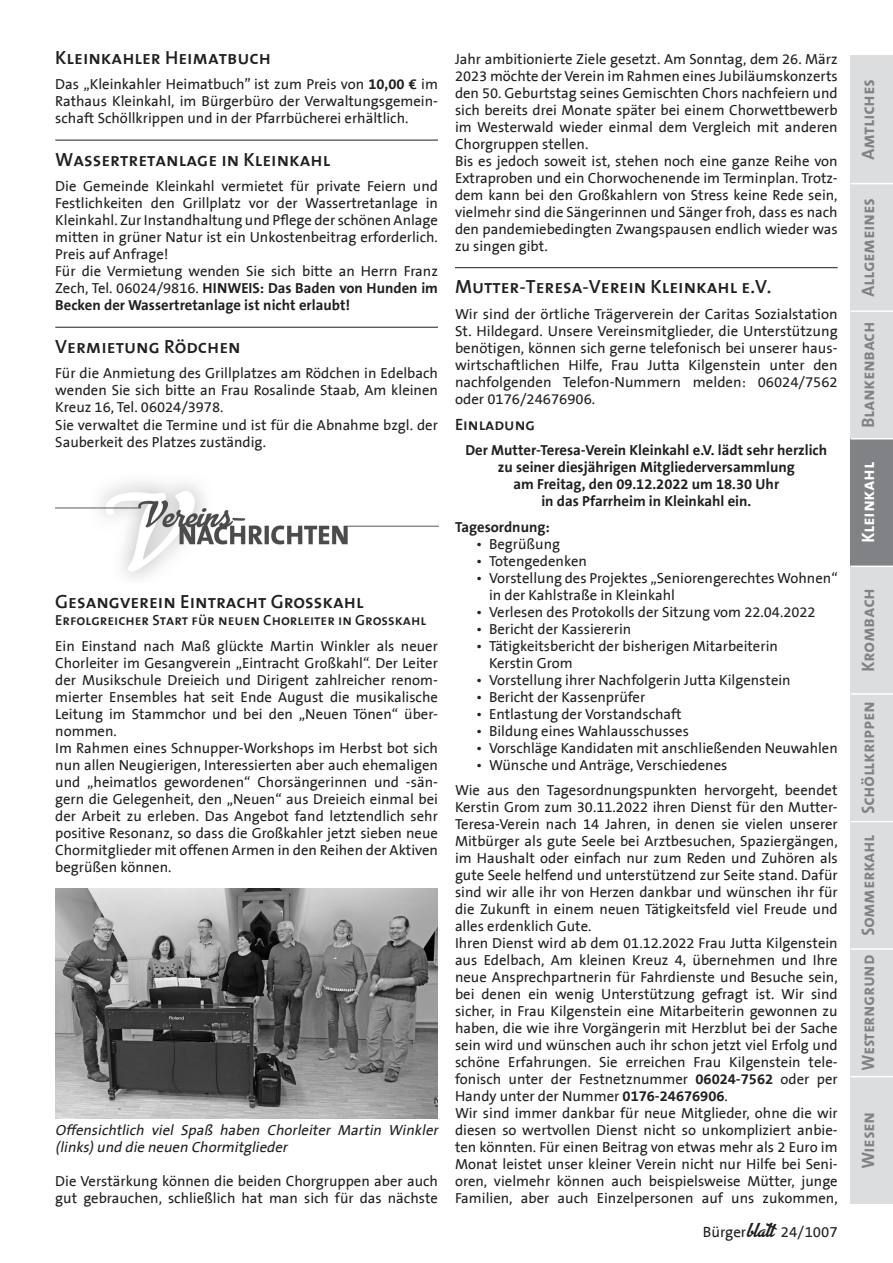
<style>
.page{position:relative;width:893px;height:1263px;background:#fff}
.page>*{position:absolute;margin:0;border:0;box-sizing:border-box;transform-origin:0 0}
.t1{font:19.2px "The Sans Semi Bold Caps";color:#231f20}
.t2{font:italic 18px "The Sans Bold Caps";color:#808285}
.t3{font:italic 18px "The Sans Bold Caps";color:#808285;scale:.95 1}
.t4{font:italic 18px "The Sans Bold Caps";color:#fff}
.t5{font:16.5px "The Sans Semi Bold Caps";color:#231f20}
.t6{font:15px "The Sans B5 Plain";color:#231f20}
.t7{font:14.7px/17px "The Sans B5 Plain";color:#231f20}
.t8{font:700 14.7px/17px "The Sans B7";color:#231f20;text-align:center}
.t9{font:italic 14.7px/17px "The Sans B5 Plain";color:#231f20}
.t10{font:14.7px "The Sans Semi Bold Caps";color:#231f20}
.s1{font-family:"The Sans B7";font-weight:700}
.s2{font-family:"The Sans B5 Plain";font-weight:400}
.s3{font-family:"Advertising Script";font-weight:700;font-size:16.5px}
</style>
<div class="page">
<div style="left:850px;top:55px;width:43px;height:128px;background:#dcdddf"></div>
<div style="left:850px;top:183px;width:43px;height:127px;background:#dcdddf"></div>
<div style="left:850px;top:310px;width:43px;height:128px;background:#dcdddf"></div>
<div style="left:850px;top:821px;width:43px;height:127px;background:#dcdddf"></div>
<div style="left:850px;top:948px;width:43px;height:128px;background:#dcdddf"></div>
<div style="left:850px;top:1076px;width:43px;height:127px;background:#dcdddf"></div>
<hr style="left:850px;top:1076px;width:43px;height:1px;background:#fff">
<hr style="left:850px;top:948px;width:43px;height:2px;background:#fff">
<hr style="left:850px;top:821px;width:43px;height:1px;background:#fff">
<hr style="left:850px;top:310px;width:43px;height:2px;background:#fff">
<hr style="left:850px;top:183px;width:43px;height:1px;background:#fff">
<div style="left:850px;top:566px;width:43px;height:127px;background:#dcdddf"></div>
<div style="left:850px;top:438px;width:43px;height:128px;background:#808285"></div>
<div style="left:850px;top:693px;width:43px;height:128px;background:#dcdddf"></div>
<hr style="left:455px;top:267px;width:383px;height:1px;background:#231f20">
<hr style="left:55px;top:140px;width:383px;height:1px;background:#231f20">
<hr style="left:55px;top:327px;width:383px;height:1px;background:#231f20">
<img style="left:55px;top:482px;width:383px;height:96px">
<img style="left:55px;top:889px;width:383px;height:229px">
<hr style="left:850px;top:693px;width:43px;height:2px;background:#fff">
<hr style="left:850px;top:438px;width:43px;height:1px;background:#fff">
<hr style="left:850px;top:566px;width:43px;height:1px;background:#fff">
<h1 class="t1" style="left:55px;top:41px;width:217px">Kleinkahler Heimatbuch</h1>
<p class="t7" style="left:55px;top:76px;width:384px;text-align:justify">Das „Kleinkahler Heimatbuch” ist zum Preis von <span class="s1">10,00 €</span> im Rathaus Kleinkahl, im Bürgerbüro der Verwaltungsgemein&shy;schaft Schöllkrippen und in der Pfarrbücherei erhältlich.</p>
<h1 class="t1" style="left:55px;top:143px;width:277px">Wassertretanlage in Kleinkahl</h1>
<p class="t7" style="left:55px;top:178px;width:384px">Die Gemeinde Kleinkahl vermietet für private Feiern und Festlichkeiten den Grillplatz vor der Wassertretanlage in Kleinkahl. Zur Instandhaltung und Pflege der schönen Anlage mitten in grüner Natur ist ein Unkostenbeitrag erforderlich.<br>Preis auf Anfrage!<br>Für die Vermietung wenden Sie sich bitte an Herrn Franz</p>
<p class="t8" style="left:55px;top:280px;width:384px;text-align:left"><span class="s2">Zech, Tel. 06024/9816.</span> HINWEIS: Das Baden von Hunden im<br>Becken der Wassertretanlage ist nicht erlaubt!</p>
<h1 class="t1" style="left:55px;top:330px;width:187px">Vermietung Rödchen</h1>
<p class="t7" style="left:55px;top:366px;width:384px">Für die Anmietung des Grillplatzes am Rödchen in Edelbach wenden Sie sich bitte an Frau Rosalinde Staab, Am kleinen Kreuz 16, Tel. 06024/3978.<br>Sie verwaltet die Termine und ist für die Abnahme bzgl. der Sauberkeit des Platzes zuständig.</p>
<h1 class="t1" style="left:55px;top:585px;width:310px">Gesangverein Eintracht Grosskahl</h1>
<p class="t10" style="left:55px;top:608px;width:373px">Erfolgreicher Start für neuen Chorleiter in Grosskahl</p>
<p class="t7" style="left:55px;top:638px;width:384px">Ein Einstand nach Maß glückte Martin Winkler als neuer Chorleiter im Gesangverein „Eintracht Großkahl“. Der Leiter der Musikschule Dreieich und Dirigent zahlreicher renom&shy;mierter Ensembles hat seit Ende August die musikalische Leitung im Stammchor und bei den „Neuen Tönen“ über&shy;nommen.<br>Im Rahmen eines Schnupper-Workshops im Herbst bot sich nun allen Neugierigen, Interessierten aber auch ehemaligen und „heimatlos gewordenen“ Chorsängerinnen und -sän&shy;gern die Gelegenheit, den „Neuen“ aus Dreieich einmal bei der Arbeit zu erleben. Das Angebot fand letztendlich sehr positive Resonanz, so dass die Großkahler jetzt sieben neue Chormitglieder mit offenen Armen in den Reihen der Aktiven begrüßen können.</p>
<p class="t9" style="left:55px;top:1122px;width:387px">Offensichtlich viel Spaß haben Chorleiter Martin Winkler (links)und die neuen Chormitglieder</p>
<p class="t7" style="left:55px;top:1173px;width:384px">Die Verstärkung können die beiden Chorgruppen aber auch gut gebrauchen, schließlich hat man sich für das nächste</p>
<p class="t7" style="left:455px;top:51px;width:384px">Jahr ambitionierte Ziele gesetzt. Am Sonntag, dem 26. März 2023 möchte der Verein im Rahmen eines Jubiläumskonzerts den 50. Geburtstag seines Gemischten Chors nachfeiern und sich bereits drei Monate später bei einem Chorwettbewerb im Westerwald wieder einmal dem Vergleich mit anderen Chorgruppen stellen.<br>Bis es jedoch soweit ist, stehen noch eine ganze Reihe von Extraproben und ein Chorwochenende im Terminplan. Trotz&shy;dem kann bei den Großkahlern von Stress keine Rede sein, vielmehr sind die Sängerinnen und Sänger froh, dass es nach den pandemiebedingten Zwangspausen endlich wieder was zu singen gibt.</p>
<h1 class="t1" style="left:455px;top:271px;width:318px">Mutter-Teresa-Verein Kleinkahl e.V.</h1>
<p class="t7" style="left:455px;top:306px;width:384px;text-align:justify">Wir sind der örtliche Trägerverein der Caritas Sozialstation St. Hildegard. Unsere Vereinsmitglieder, die Unterstützung benötigen, können sich gerne telefonisch bei unserer haus&shy;wirtschaftlichen Hilfe, Frau Jutta Kilgenstein unter den nachfolgenden Telefon-Nummern melden: 06024/7562 oder 0176/24676906.</p>
<p class="t5" style="left:455px;top:410px;width:82px">Einladung</p>
<p class="t8" style="left:465px;top:442px;width:363px">Der Mutter-Teresa-Verein Kleinkahl e.V. lädt sehr herzlich zu seiner diesjährigen Mitgliederversammlung<br>am Freitag, den 09.12.2022 um 18.30 Uhr<br>in das Pfarrheim in Kleinkahl ein.</p>
<p class="t8" style="left:455px;top:519px;width:96px">Tagesordnung:</p>
<p class="t7" style="left:476px;top:536px;width:85px">• Begrüßung</p>
<p class="t7" style="left:476px;top:553px;width:112px">• Totengedenken</p>
<p class="t7" style="left:489px;top:570px;width:350px;text-indent:-13px">• Vorstellung des Projektes „Seniorengerechtes Wohnen“ in der Kahlstraße in Kleinkahl</p>
<p class="t7" style="left:476px;top:604px;width:341px">• Verlesen des Protokolls der Sitzung vom 22.04.2022</p>
<p class="t7" style="left:476px;top:621px;width:157px">• Bericht der Kassiererin</p>
<p class="t7" style="left:489px;top:638px;width:290px;text-indent:-13px">• Tätigkeitsbericht der bisherigen Mitarbeiterin<br>Kerstin Grom</p>
<p class="t7" style="left:476px;top:672px;width:316px">• Vorstellung ihrer Nachfolgerin Jutta Kilgenstein</p>
<p class="t7" style="left:476px;top:689px;width:171px">• Bericht der Kassenprüfer</p>
<p class="t7" style="left:476px;top:706px;width:207px">• Entlastung der Vorstandschaft</p>
<p class="t7" style="left:476px;top:723px;width:214px">• Bildung eines Wahlausschusses</p>
<p class="t7" style="left:476px;top:740px;width:363px">• Vorschläge Kandidaten mit anschließenden Neuwahlen</p>
<p class="t7" style="left:455px;top:752px;width:384px;line-height:25.5px;text-indent:21px">• Wünsche und Anträge, Verschiedenes<br>Wie aus den Tagesordnungspunkten hervorgeht, beendet</p>
<p class="t7" style="left:455px;top:799px;width:384px">Kerstin Grom zum 30.11.2022 ihren Dienst für den Mutter-Teresa-Verein nach 14 Jahren, in denen sie vielen unserer Mitbürger als gute Seele bei Arztbesuchen, Spaziergängen, im Haushalt oder einfach nur zum Reden und Zuhören als gute Seele helfend und unterstützend zur Seite stand. Dafür sind wir alle ihr von Herzen dankbar und wünschen ihr für die Zukunft in einem neuen Tätigkeitsfeld viel Freude und alles erdenklich Gute.<br>Ihren Dienst wird ab dem 01.12.2022 Frau Jutta Kilgenstein aus Edelbach, Am kleinen Kreuz 4, übernehmen und Ihre neue Ansprechpartnerin für Fahrdienste und Besuche sein, bei denen ein wenig Unterstützung gefragt ist. Wir sind sicher, in Frau Kilgenstein eine Mitarbeiterin gewonnen zu haben, die wie ihre Vorgängerin mit Herzblut bei der Sache sein wird und wünschen auch ihr schon jetzt viel Erfolg und schöne Erfahrungen. Sie erreichen Frau Kilgenstein tele&shy;fonisch unter der Festnetznummer <span class="s1">06024-7562</span> oder per Handy unter der Nummer <span class="s1">0176-24676906</span>.<br>Wir sind immer dankbar für neue Mitglieder, ohne die wir diesen so wertvollen Dienst nicht so unkompliziert anbie&shy;ten könnten. Für einen Beitrag von etwas mehr als 2 Euro im Monat leistet unser kleiner Verein nicht nur Hilfe bei Seni&shy;oren, vielmehr können auch beispielsweise Mütter, junge Familien, aber auch Einzelpersonen auf uns zukommen,</p>
<p class="t6" style="left:703px;top:1224px;width:136px">Bürger<span class="s3">blatt</span> 24/1007</p>
<p class="t2" style="left:853px;top:159px;width:87px;rotate:-90deg">Amtliches</p>
<p class="t2" style="left:853px;top:296px;width:105px;rotate:-90deg">Allgemeines</p>
<p class="t2" style="left:853px;top:427px;width:112px;rotate:-90deg">Blankenbach</p>
<p class="t4" style="left:853px;top:542px;width:87px;rotate:-90deg">Kleinkahl</p>
<p class="t2" style="left:853px;top:671px;width:90px;rotate:-90deg">Krombach</p>
<p class="t2" style="left:853px;top:813px;width:119px;rotate:-90deg">Schöllkrippen</p>
<p class="t2" style="left:853px;top:935px;width:108px;rotate:-90deg">Sommerkahl</p>
<p class="t3" style="left:853px;top:1070px;width:128px;rotate:-90deg">Westerngrund</p>
<p class="t2" style="left:853px;top:1168px;width:64px;rotate:-90deg">Wiesen</p>
</div>
